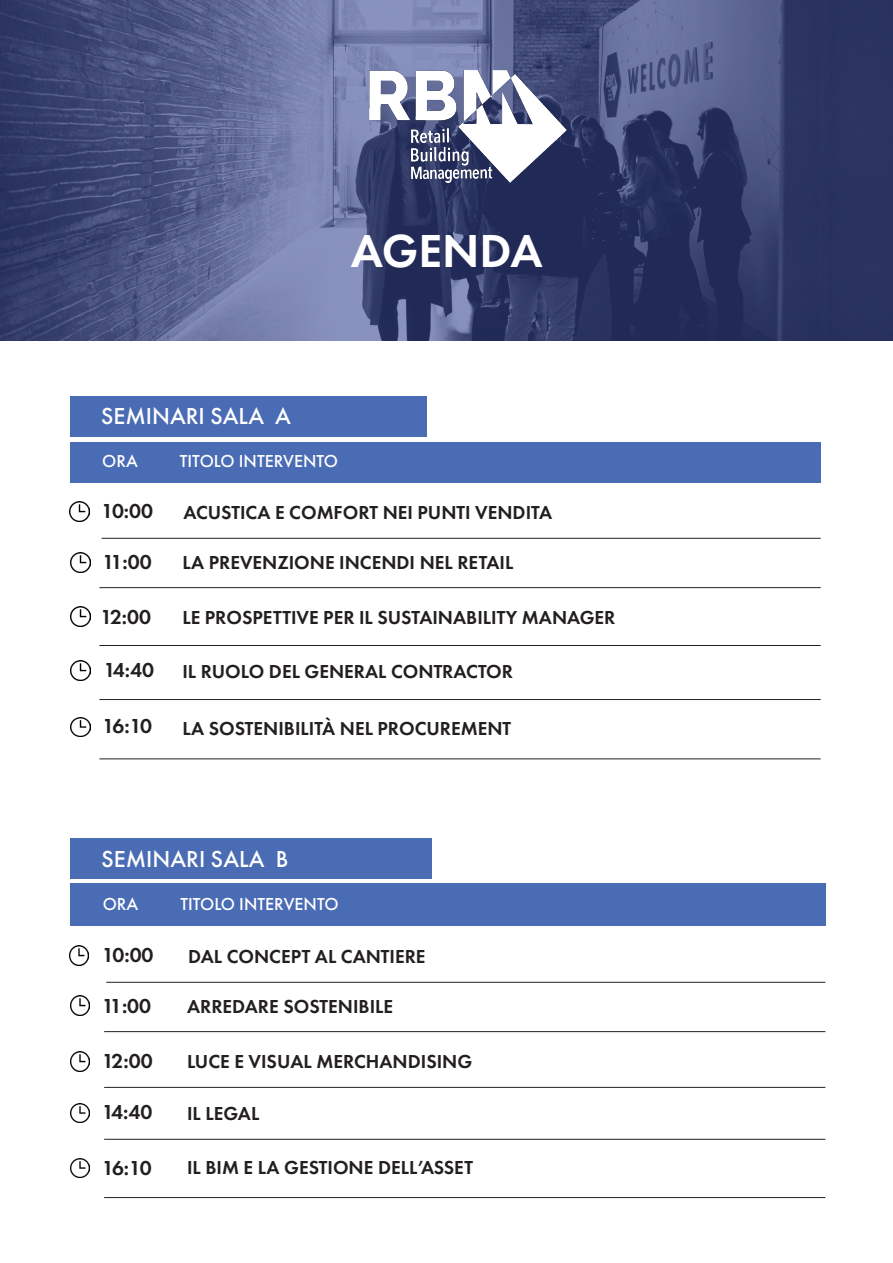
<style>
.page{position:relative;width:893px;height:1263px;background:#fff}
.page>*{position:absolute;margin:0;border:0;box-sizing:border-box;transform-origin:0 0}
.t1{font:600 48px "Futura PT";color:#fff}
.t2{font:500 24px "Futura PT";color:#fff}
.t3{font:600 21px "Futura PT";letter-spacing:-.07em;color:#231f20}
.t4{font:600 19.5px "Futura PT";color:#231f20}
.t5{font:500 18px "Futura PT";color:#fff}
</style>
<div class="page">
<img style="left:0;top:0;width:893px;height:340px">
<img style="left:370px;top:71px;width:196px;height:112px">
<div style="left:70px;top:442px;width:751px;height:40px;background:#4a6cb4"></div>
<hr style="left:102px;top:538px;width:719px;height:1px;background:#231f20">
<div style="left:70px;top:397px;width:356px;height:40px;background:#4a6cb4"></div>
<hr style="left:99px;top:587px;width:722px;height:1px;background:#231f20">
<hr style="left:99px;top:645px;width:722px;height:1px;background:#231f20">
<hr style="left:99px;top:699px;width:722px;height:1px;background:#231f20">
<hr style="left:99px;top:759px;width:722px;height:1px;background:#231f20">
<div style="left:70px;top:883px;width:755px;height:43px;background:#4a6cb4"></div>
<hr style="left:106px;top:982px;width:719px;height:1px;background:#231f20">
<div style="left:70px;top:838px;width:361px;height:40px;background:#4a6cb4"></div>
<hr style="left:104px;top:1031px;width:721px;height:1px;background:#231f20">
<hr style="left:104px;top:1087px;width:721px;height:1px;background:#231f20">
<hr style="left:104px;top:1139px;width:721px;height:1px;background:#231f20">
<hr style="left:104px;top:1197px;width:721px;height:1px;background:#231f20">
<img style="left:70px;top:502px;width:19px;height:19px">
<img style="left:71px;top:552px;width:19px;height:20px">
<img style="left:71px;top:607px;width:19px;height:20px">
<img style="left:71px;top:661px;width:19px;height:20px">
<img style="left:71px;top:717px;width:19px;height:20px">
<img style="left:69px;top:946px;width:20px;height:20px">
<img style="left:70px;top:995px;width:20px;height:20px">
<img style="left:70px;top:1051px;width:20px;height:20px">
<img style="left:70px;top:1103px;width:20px;height:20px">
<img style="left:70px;top:1158px;width:20px;height:20px">
<p class="t1" style="left:351px;top:221px;width:194px">AGENDA</p>
<p class="t2" style="left:101px;top:401px;width:191px">SEMINARI SALA A</p>
<p class="t5" style="left:102px;top:450px;width:37px">ORA</p>
<p class="t5" style="left:180px;top:450px;width:160px">TITOLO INTERVENTO</p>
<p class="t3" style="left:102px;top:498px;width:53px">10:00</p>
<p class="t3" style="left:103px;top:549px;width:51px">11:00</p>
<p class="t4" style="left:182px;top:550px;width:333px">LA PREVENZIONE INCENDI NEL RETAIL</p>
<p class="t4" style="left:183px;top:500px;width:370px">ACUSTICA E COMFORT NEI PUNTI VENDITA</p>
<p class="t3" style="left:100px;top:604px;width:52px">12:00</p>
<p class="t4" style="left:182px;top:605px;width:435px">LE PROSPETTIVE PER IL SUSTAINABILITY MANAGER</p>
<p class="t3" style="left:104px;top:657px;width:52px">14:40</p>
<p class="t4" style="left:182px;top:659px;width:332px">IL RUOLO DEL GENERAL CONTRACTOR</p>
<p class="t3" style="left:103px;top:713px;width:51px">16:10</p>
<p class="t4" style="left:182px;top:716px;width:330px">LA SOSTENIBILITÀ NEL PROCUREMENT</p>
<p class="t2" style="left:101px;top:844px;width:188px">SEMINARI SALA B</p>
<p class="t5" style="left:103px;top:893px;width:37px">ORA</p>
<p class="t5" style="left:180px;top:893px;width:160px">TITOLO INTERVENTO</p>
<p class="t3" style="left:102px;top:942px;width:53px">10:00</p>
<p class="t3" style="left:102px;top:993px;width:51px">11:00</p>
<p class="t4" style="left:187px;top:994px;width:208px">ARREDARE SOSTENIBILE</p>
<p class="t4" style="left:188px;top:944px;width:239px">DAL CONCEPT AL CANTIERE</p>
<p class="t3" style="left:102px;top:1048px;width:52px">12:00</p>
<p class="t4" style="left:187px;top:1049px;width:287px">LUCE E VISUAL MERCHANDISING</p>
<p class="t3" style="left:102px;top:1099px;width:52px">14:40</p>
<p class="t4" style="left:187px;top:1101px;width:74px">IL LEGAL</p>
<p class="t3" style="left:102px;top:1155px;width:51px">16:10</p>
<p class="t4" style="left:187px;top:1155px;width:287px">IL BIM E LA GESTIONE DELL’ASSET</p>
</div>
